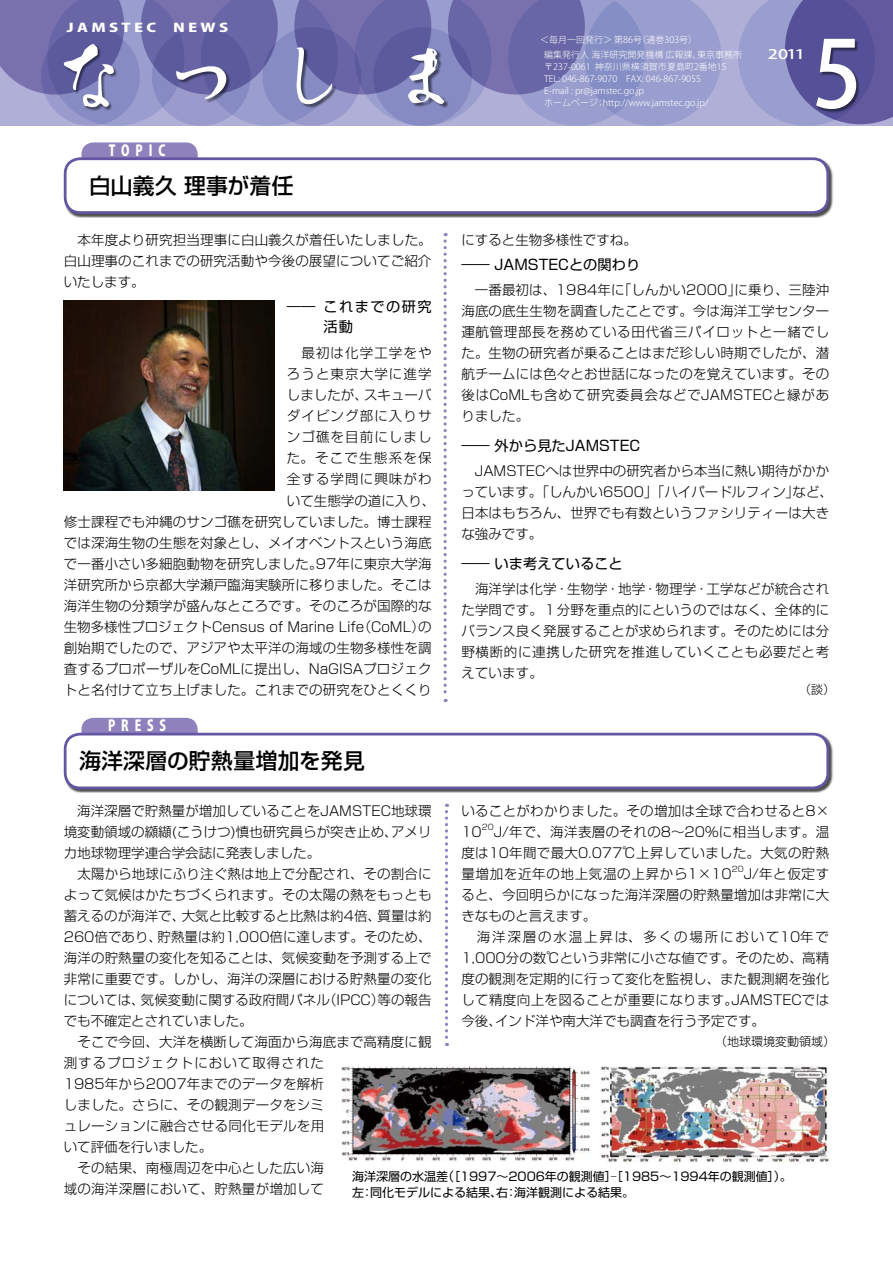
<style>
.page{position:relative;width:893px;height:1263px;background:#fff}
.page>*{position:absolute;margin:0;border:0;box-sizing:border-box;transform-origin:0 0}
.t1{font:500 91.95px "Koz Go Pr 6 N";color:#fff}
.t2{font:500 21.75px "Shin Go Pro";letter-spacing:.01em;color:#000}
.t3{font:800 15px "Koz Go Pr 6 N";letter-spacing:.5em;color:#fff;scale:.79 1}
.t4{font:14.25px "Shin Go Pro";color:#000}
.t5{font:14.25px/19.5px "Shin Go Pro";letter-spacing:.1em;color:#000}
.t6{font:300 13.5px/21px "Shin Go Pro";letter-spacing:.01em;color:#000;text-align:justify}
.t7{font:500 13.2px "Koz Go Pr 6 N";color:#fff;scale:1.37 1}
.t8{font:12px/16.5px "Shin Go Pro";color:#000}
.t9{font:300 12px "Shin Go Pro";color:#000}
.t10{font:800 12px "Koz Go Pr 6 N";letter-spacing:.2em;color:#fff;scale:1.38 1}
.t11{font:300 9px/12px "Koz Go Pro";color:#fff}
.t12{font:300 7.8px "Shin Go Pro";color:#000}
.s1{font-family:"Koz Min Pr 6 N";font-weight:800}
</style>
<div class="page">
<svg style="left:721px;top:0;width:172px;height:126px;background:#817fb8"></svg>
<div style="left:81px;top:718px;width:117px;height:29px;background:#8f82bc;border-radius:12px"></div>
<div style="left:64px;top:733px;width:769px;height:60px;background:#000;opacity:.7"></div>
<div style="left:65px;top:734px;width:763px;height:54px;background:#fff;border-radius:15px"></div>
<div style="left:64px;top:733px;width:765px;height:56px;border:3px solid #6356a3;border-radius:15px"></div>
<div style="left:81px;top:142px;width:117px;height:30px;background:#8f82bc;border-radius:12px"></div>
<div style="left:64px;top:158px;width:769px;height:60px;background:#000;opacity:.7"></div>
<div style="left:65px;top:159px;width:763px;height:54px;background:#fff;border-radius:15px"></div>
<div style="left:64px;top:157px;width:765px;height:57px;border:3px solid #6356a3;border-radius:15px"></div>
<div style="left:817px;top:40px;width:44px;height:74px;background:#000;opacity:.5"></div>
<svg style="left:0;top:0;width:721px;height:126px;background:#8384ba"></svg>
<svg style="left:444px;top:233px;width:3px;height:469px"></svg>
<svg style="left:445px;top:804px;width:3px;height:242px"></svg>
<img style="left:64px;top:301px;width:210px;height:189px">
<img style="left:600px;top:1066px;width:229px;height:96px">
<img style="left:341px;top:1066px;width:249px;height:95px">
<p class="t10" style="left:67px;top:21px;width:66px">JAMSTEC</p>
<p class="t10" style="left:173px;top:21px;width:41px">NEWS</p>
<p class="t3" style="left:109px;top:142px;width:74px">TOPIC</p>
<h2 class="t2" style="left:89px;top:168px;width:206px">白山義久 理事が着任</h2>
<p class="t6" style="left:64px;top:228px;width:369px">　本年度より研究担当理事に白山義久が着任いたしました。白山理事のこれまでの研究活動や今後の展望についてご紹介いたします。</p>
<p class="t5" style="left:323px;top:295px;width:110px;text-indent:-37px">―― これまでの研究活動</p>
<p class="t6" style="left:64px;top:341px;width:373px;text-align:right">　最初は化学工学をや<br>ろうと東京大学に進学<br>しましたが、スキューバ<br>ダイビング部に入りサ<br>ンゴ礁を目前にしまし<br>た。そこで生態系を保<br>全する学問に興味がわ<br>いて生態学の道に入り、<br>修士課程でも沖縄のサンゴ礁を研究していました。博士課程では深海生物の生態を対象とし、メイオベントスという海底で一番小さい多細胞動物を研究しました。97年に東京大学海洋研究所から京都大学瀬戸臨海実験所に移りました。そこは海洋生物の分類学が盛んなところです。そのころが国際的な生物多様性プロジェクトCensus of Marine Life（CoML）の創始期でしたので、アジアや太平洋の海域の生物多様性を調査するプロポーザルをCoMLに提出し、NaGISAプロジェクトと名付けて立ち上げました。これまでの研究をひとくくり</p>
<p class="t3" style="left:108px;top:717px;width:75px">PRESS</p>
<h2 class="t2" style="left:79px;top:743px;width:287px">海洋深層の貯熱量増加を発見</h2>
<p class="t11" style="left:544px;top:32px;width:199px;line-height:15px;text-indent:-4px">＜毎月一回発行＞ 第86号（通巻303号）<br>編集発行人 海洋研究開発機構 広報課、東京事務所</p>
<p class="t11" style="left:544px;top:61px;width:184px">〒237-0061 神奈川県横須賀市夏島町2番地15<br>TEL: 046-867-9070　FAX: 046-867-9055<br>E-mail : pr@jamstec.go.jp<br>ホームページ：http://www.jamstec.go.jp/</p>
<p class="t7" style="left:768px;top:46px;width:28px">2011</p>
<h1 class="t1" style="left:812px;top:22px;width:51px">5</h1>
<p class="t6" style="left:461px;top:228px;width:177px">にすると生物多様性ですね。</p>
<p class="t4" style="left:461px;top:253px;width:180px">―― JAMSTECとの関わり</p>
<p class="t6" style="left:461px;top:278px;width:369px;text-indent:13px">一番最初は、1984年に「しんかい2000」に乗り、三陸沖海底の底生生物を調査したことです。今は海洋工学センター運航管理部長を務めている田代省三パイロットと一緒でした。生物の研究者が乗ることはまだ珍しい時期でしたが、潜航チームには色々とお世話になったのを覚えています。その後はCoMLも含めて研究委員会などでJAMSTECと縁がありました。</p>
<p class="t4" style="left:461px;top:434px;width:180px">―― 外から見たJAMSTEC</p>
<p class="t6" style="left:461px;top:459px;width:373px;text-align:left">　JAMSTECへは世界中の研究者から本当に熱い期待がかかっています。「しんかい6500」「ハイパードルフィン」など、日本はもちろん、世界でも有数というファシリティーは大きな強みです。</p>
<p class="t4" style="left:461px;top:552px;width:163px">―― いま考えていること</p>
<p class="t6" style="left:461px;top:577px;width:369px">　海洋学は化学・生物学・地学・物理学・工学などが統合された学問です。１分野を重点的にというのではなく、全体的にバランス良く発展することが求められます。そのためには分野横断的に連携した研究を推進していくことも必要だと考えています。</p>
<p class="t9" style="left:799px;top:679px;width:37px">（談）</p>
<p class="t6" style="left:64px;top:799px;width:369px;text-align:left">　海洋深層で貯熱量が増加していることをJAMSTEC地球環境変動領域の纐纈(こうけつ)慎也研究員らが突き止め、アメリカ地球物理学連合学会誌に発表しました。<br>　太陽から地球にふり注ぐ熱は地上で分配され、その割合によって気候はかたちづくられます。その太陽の熱をもっとも蓄えるのが海洋で、大気と比較すると比熱は約4倍、質量は約<br>260倍であり、貯熱量は約1,000倍に達します。そのため、海洋の貯熱量の変化を知ることは、気候変動を予測する上で非常に重要です。しかし、海洋の深層における貯熱量の変化については、気候変動に関する政府間パネル（IPCC）等の報告でも不確定とされていました。<br>　そこで今回、大洋を横断して海面から海底まで高精度に観測するプロジェクトにおいて取得された<br>1985年から2007年までのデータを解析<br>しました。さらに、その観測データをシミ<br>ュレーションに融合させる同化モデルを用<br>いて評価を行いました。<br>　その結果、南極周辺を中心とした広い海<br>域の海洋深層において、貯熱量が増加して</p>
<p class="t6" style="left:461px;top:799px;width:369px">いることがわかりました。その増加は全球で合わせると8×<br>10</p>
<p class="t12" style="left:482px;top:821px;width:13px">20</p>
<p class="t6" style="left:461px;top:820px;width:369px;text-indent:32px">J/年で、海洋表層のそれの8～20％に相当します。温度は10年間で最大0.077℃上昇していました。大気の貯熱量増加を近年の地上気温の上昇から1×10</p>
<p class="t12" style="left:732px;top:863px;width:13px">20</p>
<p class="t6" style="left:461px;top:862px;width:369px;text-align:left;text-indent:282px">J/年と仮定すると、今回明らかになった海洋深層の貯熱量増加は非常に大きなものと言えます。<br>　海洋深層の水温上昇は、多くの場所において10年で<br>1,000分の数℃という非常に小さな値です。そのため、高精度の観測を定期的に行って変化を監視し、また観測網を強化して精度向上を図ることが重要になります。JAMSTECでは今後、インド洋や南大洋でも調査を行う予定です。</p>
<p class="t9" style="left:715px;top:1032px;width:121px">（地球環境変動領域）</p>
<p class="t8" style="left:352px;top:1166px;width:441px">海洋深層の水温差（［1997～2006年の観測値］<span class="s1">-</span>［1985～1994年の観測値］）。左：同化モデルによる結果、右：海洋観測による結果。</p>
</div>
